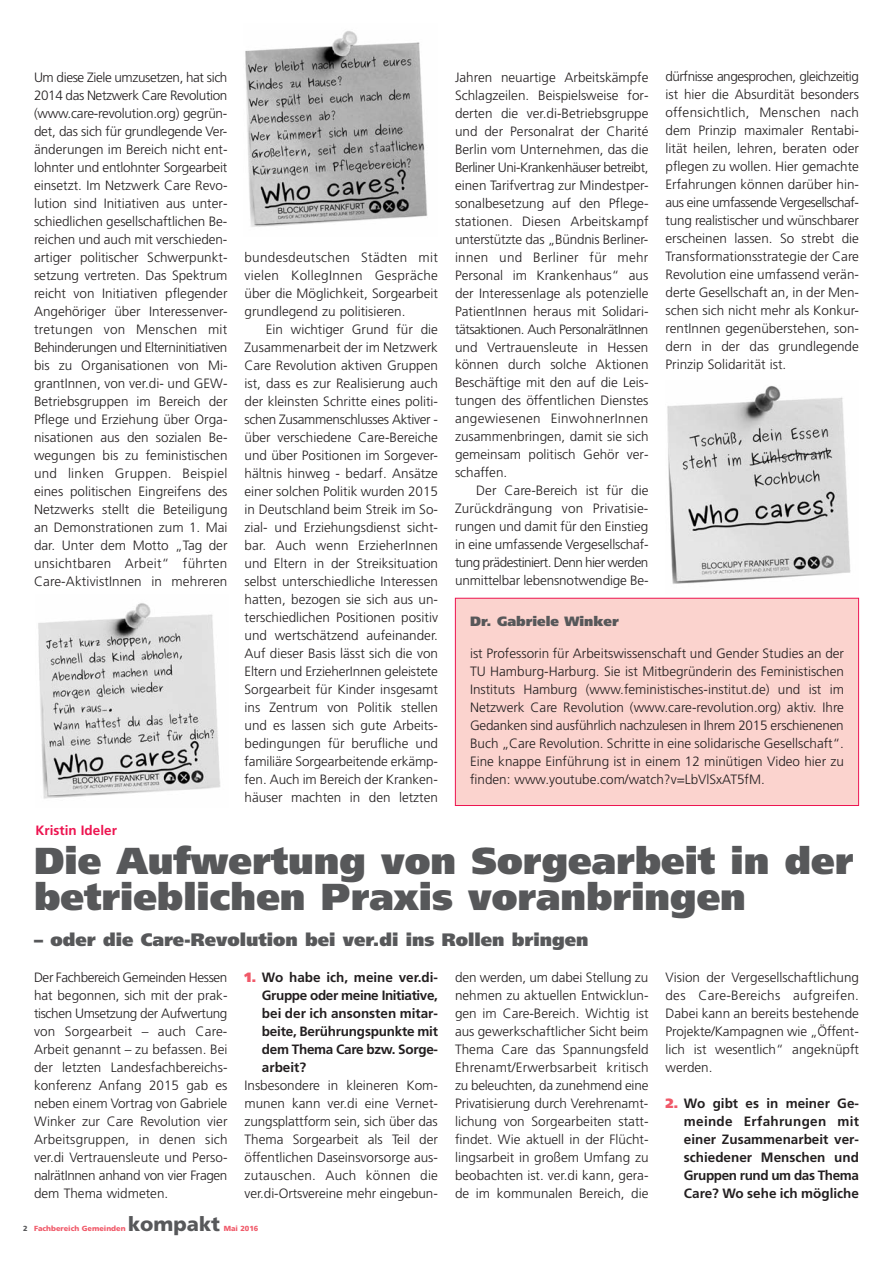
<style>
.page{position:relative;width:893px;height:1263px;background:#fff}
.page>*{position:absolute;margin:0;border:0;box-sizing:border-box;transform-origin:0 0}
.t1{font:900 37.5px/36px "Frutiger";color:#57585a}
.t2{font:900 19.95px "Frutiger";color:#57585a}
.t3{font:900 18px "Frutiger";color:#57585a}
.t4{font:300 13.5px/18px "Frutiger CE";color:#231f20;text-align:justify}
.t5{font:700 13.5px/18px "Frutiger CE";letter-spacing:-.015em;color:#231f20;text-align:justify}
.t6{font:900 13.5px "Frutiger";color:#57585a}
.t7{font:700 13.5px "Frutiger CE";color:#ed1450}
.t8{font:900 7.35px "Frutiger";color:#f05969}
.s1{font-family:"Frutiger";font-weight:900;color:#f05969}
.s2{color:#57585a}
</style>
<div class="page">
<div style="left:456px;top:599px;width:402px;height:206px;background:#fbd3ce"></div>
<div style="left:455px;top:598px;width:404px;height:208px;border:1px solid #ed1450"></div>
<img style="left:667px;top:385px;width:184px;height:199px">
<img style="left:38px;top:603px;width:183px;height:196px">
<img style="left:245px;top:31px;width:183px;height:196px">
<p class="t4" style="left:34px;top:68px;width:195px">Um diese Ziele umzusetzen, hat sich 2014 das Netzwerk Care Revolution (www.care-revolution.org) gegrün&shy;det, das sich für grundlegende Ver&shy;änderungen im Bereich nicht ent&shy;lohnter und entlohnter Sorgearbeit einsetzt. Im Netzwerk Care Revo&shy;lution sind Initiativen aus unter&shy;schiedlichen gesellschaftlichen Be&shy;reichen und auch mit verschieden&shy;artiger politischer Schwerpunkt&shy;setzung vertreten. Das Spektrum reicht von Initiativen pflegender Angehöriger über Interessenver&shy;tretungen von Menschen mit Behinderungen und Elterninitiativen bis zu Organisationen von Mi&shy;grantInnen, von ver.di- und GEW-Betriebsgruppen im Bereich der Pflege und Erziehung über Orga&shy;nisationen aus den sozialen Be&shy;wegungen bis zu feministischen und linken Gruppen. Beispiel eines politischen Eingreifens des Netzwerks stellt die Beteiligung an Demonstrationen zum 1. Mai dar. Unter dem Motto „Tag der unsichtbaren Arbeit“ führten Care-AktivistInnen in mehreren</p>
<p class="t7" style="left:36px;top:822px;width:83px">Kristin Ideler</p>
<p class="t4" style="left:244px;top:248px;width:195px">bundesdeutschen Städten mit vielen KollegInnen Gespräche über die Möglichkeit, Sorgearbeit grundlegend zu politisieren.</p>
<p class="t4" style="left:244px;top:320px;width:195px;text-indent:21px">Ein wichtiger Grund für die Zusammenarbeit der im Netzwerk Care Revolution aktiven Gruppen ist, dass es zur Realisierung auch der kleinsten Schritte eines politi&shy;schen Zusammenschlusses Aktiver - über verschiedene Care-Bereiche und über Positionen im Sorgever&shy;hältnis hinweg - bedarf. Ansätze einer solchen Politik wurden 2015 in Deutschland beim Streik im So&shy;zial- und Erziehungsdienst sicht&shy;bar. Auch wenn ErzieherInnen und Eltern in der Streiksituation selbst unterschiedliche Interessen hatten, bezogen sie sich aus un&shy;terschiedlichen Positionen positiv und wertschätzend aufeinander.<br>Auf dieser Basis lässt sich die von Eltern und ErzieherInnen geleistete Sorgearbeit für Kinder insgesamt ins Zentrum von Politik stellen und es lassen sich gute Arbeits&shy;bedingungen für berufliche und familiäre Sorgearbeitende erkämp&shy;fen. Auch im Bereich der Kranken&shy;häuser machten in den letzten</p>
<p class="t4" style="left:455px;top:68px;width:195px">Jahren neuartige Arbeitskämpfe Schlagzeilen. Beispielsweise for&shy;derten die ver.di-Betriebsgruppe und der Personalrat der Charité Berlin vom Unternehmen, das die Berliner Uni-Krankenhäuser betreibt, einen Tarifvertrag zur Mindestper&shy;sonalbesetzung auf den Pflege&shy;stationen. Diesen Arbeitskampf unterstützte das „Bündnis Berliner&shy;innen und Berliner für mehr Personal im Krankenhaus“ aus der Interessenlage als potenzielle PatientInnen heraus mit Solidari&shy;tätsaktionen. Auch PersonalrätInnen und Vertrauensleute in Hessen können durch solche Aktionen Beschäftige mit den auf die Leis&shy;tungen des öffentlichen Dienstes angewiesenen EinwohnerInnen zusammenbringen, damit sie sich gemeinsam politisch Gehör ver&shy;schaffen.</p>
<p class="t4" style="left:455px;top:482px;width:195px;text-indent:21px">Der Care-Bereich ist für die Zurückdrängung von Privatisie&shy;rungen und damit für den Einstieg in eine umfassende Vergesellschaf&shy;tung prädestiniert. Denn hier werden unmittelbar lebensnotwendige Be-</p>
<p class="t6" style="left:470px;top:616px;width:150px">Dr. Gabriele Winker</p>
<p class="t4" style="left:665px;top:68px;width:195px">dürfnisse angesprochen, gleichzeitig ist hier die Absurdität besonders offensichtlich, Menschen nach dem Prinzip maximaler Rentabi&shy;lität heilen, lehren, beraten oder pflegen zu wollen. Hier gemachte Erfahrungen können darüber hin&shy;aus eine umfassende Vergesellschaf&shy;tung realistischer und wünschbarer erscheinen lassen. So strebt die Transformationsstrategie der Care Revolution eine umfassend verän&shy;derte Gesellschaft an, in der Men&shy;schen sich nicht mehr als Konkur&shy;rentInnen gegenüberstehen, son&shy;dern in der das grundlegende Prinzip Solidarität ist.</p>
<p class="t4" style="left:470px;top:644px;width:376px">ist Professorin für Arbeitswissenschaft und Gender Studies an der TU Hamburg-Harburg. Sie ist Mitbegründerin des Feministischen Instituts Hamburg (www.feministisches-institut.de) und ist im Netzwerk Care Revolution (www.care-revolution.org) aktiv. Ihre Gedanken sind ausführlich nachzulesen in Ihrem 2015 erschienenen Buch „Care Revolution. Schritte in eine solidarische Gesellschaft“.<br>Eine knappe Einführung ist in einem 12 minütigen Video hier zu finden: www.youtube.com/watch?v=LbVlSxAT5fM.</p>
<h1 class="t1" style="left:34px;top:846px;width:821px">Die Aufwertung von Sorgearbeit in der betrieblichen Praxis voranbringen</h1>
<h3 class="t3" style="left:34px;top:932px;width:556px">– oder die Care-Revolution bei ver.di ins Rollen bringen</h3>
<p class="t4" style="left:34px;top:968px;width:195px">Der Fachbereich Gemeinden Hessen hat begonnen, sich mit der prak&shy;tischen Umsetzung der Aufwertung von Sorgearbeit – auch Care-Arbeit genannt – zu befassen. Bei der letzten Landesfachbereichs&shy;konferenz Anfang 2015 gab es neben einem Vortrag von Gabriele Winker zur Care Revolution vier Arbeitsgruppen, in denen sich ver.di Vertrauensleute und Perso&shy;nalrätInnen anhand von vier Fragen dem Thema widmeten.</p>
<p class="t5" style="left:262px;top:968px;width:178px;text-indent:-17px"><span class="s1">1.</span> Wo habe ich, meine ver.di-Gruppe oder meine Initiative, bei der ich ansonsten mitar&shy;beite, Berührungspunkte mit dem Thema Care bzw. Sorge&shy;arbeit?</p>
<p class="t4" style="left:455px;top:968px;width:195px">den werden, um dabei Stellung zu nehmen zu aktuellen Entwicklun&shy;gen im Care-Bereich. Wichtig ist aus gewerkschaftlicher Sicht beim Thema Care das Spannungsfeld Ehrenamt/Erwerbsarbeit kritisch zu beleuchten, da zunehmend eine Privatisierung durch Verehrenamt&shy;lichung von Sorgearbeiten statt&shy;findet. Wie aktuell in der Flücht&shy;lingsarbeit in großem Umfang zu beobachten ist. ver.di kann, gera&shy;de im kommunalen Bereich, die</p>
<p class="t4" style="left:665px;top:968px;width:195px">Vision der Vergesellschaftlichung des Care-Bereichs aufgreifen.<br>Dabei kann an bereits bestehende Projekte/Kampagnen wie „Öffent&shy;lich ist wesentlich“ angeknüpft werden.</p>
<p class="t4" style="left:244px;top:1076px;width:195px">Insbesondere in kleineren Kom&shy;munen kann ver.di eine Vernet&shy;zungsplattform sein, sich über das Thema Sorgearbeit als Teil der öffentlichen Daseinsvorsorge aus&shy;zutauschen. Auch können die ver.di-Ortsvereine mehr eingebun-</p>
<p class="t5" style="left:684px;top:1094px;width:177px;text-indent:-18px"><span class="s1">2.</span> Wo gibt es in meiner Ge&shy;meinde Erfahrungen mit einer Zusammenarbeit ver&shy;schiedener Menschen und Gruppen rund um das Thema Care? Wo sehe ich mögliche</p>
<p class="t8" style="left:23px;top:1224px;width:104px"><span class="s2">2</span> Fachbereich Gemeinden</p>
<h2 class="t2" style="left:128px;top:1212px;width:93px">kompakt</h2>
<p class="t8" style="left:224px;top:1224px;width:36px">Mai 2016</p>
</div>
